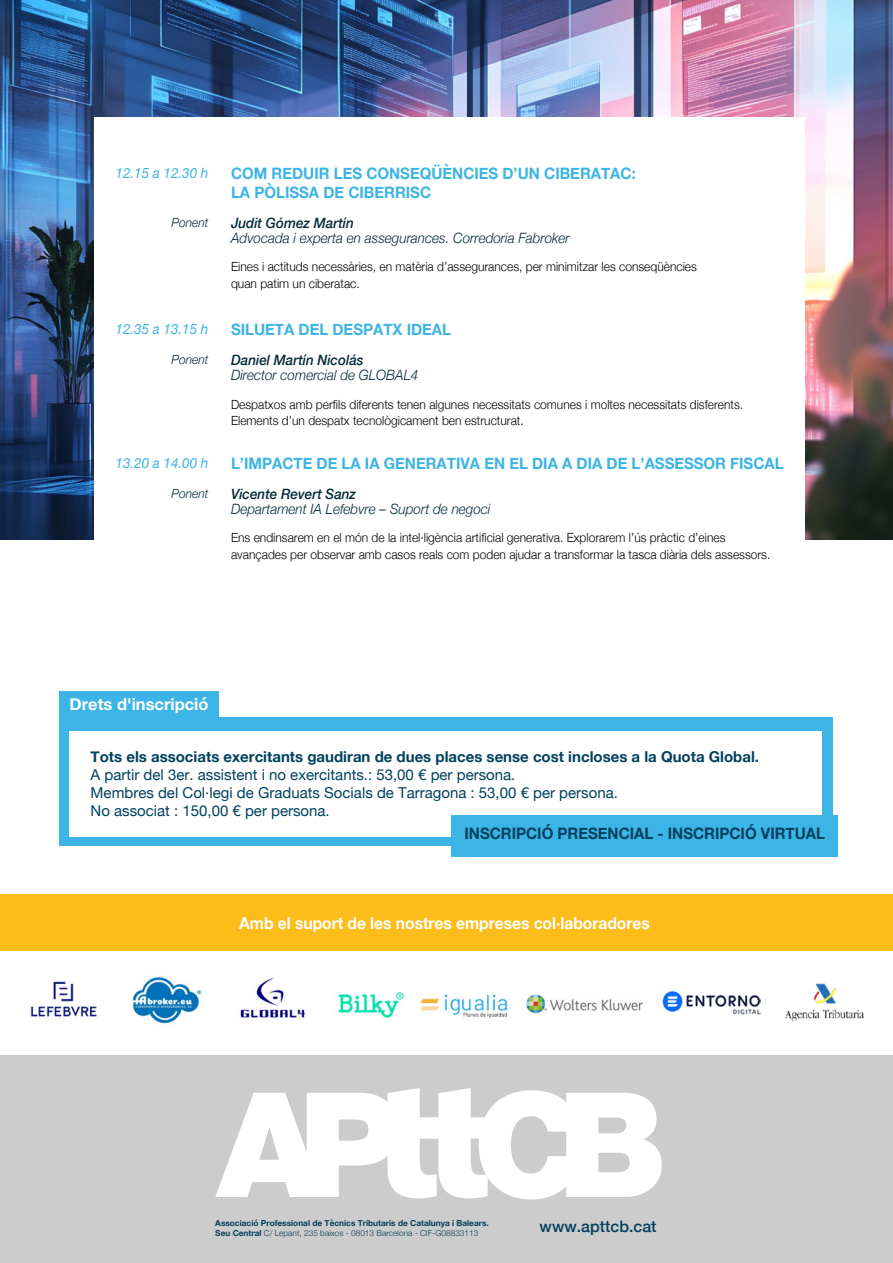
<style>
.page{position:relative;width:893px;height:1263px;background:#fff}
.page>*{position:absolute;margin:0;border:0;box-sizing:border-box;transform-origin:0 0}
.t1{font:700 16.5px "Helvetica Neue";color:#fff;scale:.95 1}
.t2{font:700 16.5px "Helvetica Neue";color:#fff}
.t3{font:500 15.9px "Helvetica Neue";color:#003f5f}
.t4{font:700 15.75px/19.5px "Helvetica Neue";color:#3cb4e5;scale:.95 1}
.t5{font:700 15.75px "Helvetica Neue";color:#00415f;scale:.95 1}
.t6{font:15px/18px "Helvetica Neue";color:#00415f}
.t7{font:700 15px "Helvetica Neue";color:#00415f}
.t8{font:italic 300 14.25px "Helvetica Neue";color:#002a3a;scale:.95 1}
.t9{font:italic 500 14.25px "Helvetica Neue";color:#002a3a;scale:.95 1}
.t10{font:italic 14.25px "Helvetica Neue";color:#3cb4e5;scale:.95 1}
.t11{font:300 12.6px/16.5px "Helvetica Neue";color:#000;scale:.95 1}
.t12{font:italic 300 12.6px "Helvetica Neue";color:#002a3a;scale:.95 1}
.t13{font:700 8.25px/10.2px "Helvetica Neue";color:#003f5f}
.s1{font-weight:300}
</style>
<div class="page">
<img style="left:0;top:0;width:893px;height:539px">
<div style="left:60px;top:717px;width:773px;height:129px;background:#3cb4e5"></div>
<div style="left:60px;top:691px;width:159px;height:26px;background:#3cb4e5"></div>
<div style="left:69px;top:731px;width:752px;height:105px;background:#fff"></div>
<div style="left:95px;top:117px;width:710px;height:524px;background:#fff"></div>
<div style="left:0;top:894px;width:893px;height:57px;background:#fcbd1b"></div>
<img style="left:30px;top:976px;width:276px;height:48px">
<img style="left:338px;top:992px;width:305px;height:26px">
<img style="left:785px;top:983px;width:79px;height:38px">
<img style="left:663px;top:991px;width:98px;height:23px">
<div style="left:0;top:1055px;width:893px;height:208px;background:#ccc"></div>
<svg style="left:215px;top:1088px;width:447px;height:111px"></svg>
<div style="left:452px;top:815px;width:386px;height:41px;background:#3cb4e5"></div>
<p class="t10" style="left:116px;top:162px;width:99px">12.15 a 12.30 h</p>
<p class="t4" style="left:231px;top:164px;width:428px">COM REDUIR LES CONSEQÜÈNCIES D’UN CIBERATAC:<br>LA PÒLISSA DE CIBERRISC</p>
<p class="t9" style="left:231px;top:210px;width:131px">Judit Gómez Martín</p>
<p class="t8" style="left:231px;top:226px;width:358px">Advocada i experta en assegurances. Corredoria Fabroker</p>
<p class="t11" style="left:231px;top:258px;width:492px">Eines i actituds necessàries, en matèria d’assegurances, per minimitzar les conseqüències quan patim un ciberatac.</p>
<p class="t12" style="left:172px;top:212px;width:40px">Ponent</p>
<p class="t10" style="left:116px;top:319px;width:99px">12.35 a 13.15 h</p>
<p class="t4" style="left:231px;top:320px;width:233px">SILUETA DEL DESPATX IDEAL</p>
<p class="t9" style="left:231px;top:348px;width:141px">Daniel Martín Nicolás</p>
<p class="t8" style="left:231px;top:364px;width:199px">Director comercial de GLOBAL4</p>
<p class="t11" style="left:231px;top:395px;width:540px">Despatxos amb perfils diferents tenen algunes necessitats comunes i moltes necessitats disferents.<br>Elements d’un despatx tecnològicament ben estructurat.</p>
<p class="t12" style="left:172px;top:350px;width:40px">Ponent</p>
<p class="t10" style="left:116px;top:452px;width:99px">13.20 a 14.00 h</p>
<p class="t4" style="left:231px;top:454px;width:583px">L’IMPACTE DE LA IA GENERATIVA EN EL DIA A DIA DE L’ASSESSOR FISCAL</p>
<p class="t9" style="left:231px;top:481px;width:133px">Vicente Revert Sanz</p>
<p class="t8" style="left:231px;top:497px;width:274px">Departament IA Lefebvre – Suport de negoci</p>
<p class="t11" style="left:231px;top:529px;width:569px">Ens endinsarem en el món de la intel·ligència artificial generativa. Explorarem l’ús pràctic d’eines avançades per observar amb casos reals com poden ajudar a transformar la tasca diària dels assessors.</p>
<p class="t12" style="left:172px;top:483px;width:40px">Ponent</p>
<h1 class="t2" style="left:70px;top:691px;width:140px">Drets d'inscripció</h1>
<p class="t7" style="left:91px;top:745px;width:670px">Tots els associats exercitants gaudiran de dues places sense cost incloses a la Quota Global.</p>
<p class="t6" style="left:91px;top:767px;width:529px">A partir del 3er. assistent i no exercitants.: 53,00 € per persona.<br>Membres del Col·legi de Graduats Socials de Tarragona : 53,00 € per persona.<br>No associat : 150,00 € per persona.</p>
<p class="t5" style="left:464px;top:821px;width:381px">INSCRIPCIÓ PRESENCIAL - INSCRIPCIÓ VIRTUAL</p>
<h1 class="t1" style="left:239px;top:910px;width:434px">Amb el suport de les nostres empreses col·laboradores</h1>
<p class="t13" style="left:215px;top:1218px;width:275px">Associació Professional de Tècnics Tributaris de Catalunya i Balears.<br>Seu Central <span class="s1">C/ Lepant, 235 baixos - 08013 Barcelona - CIF-G08833113</span></p>
<p class="t3" style="left:540px;top:1213px;width:118px">www.apttcb.cat</p>
</div>
